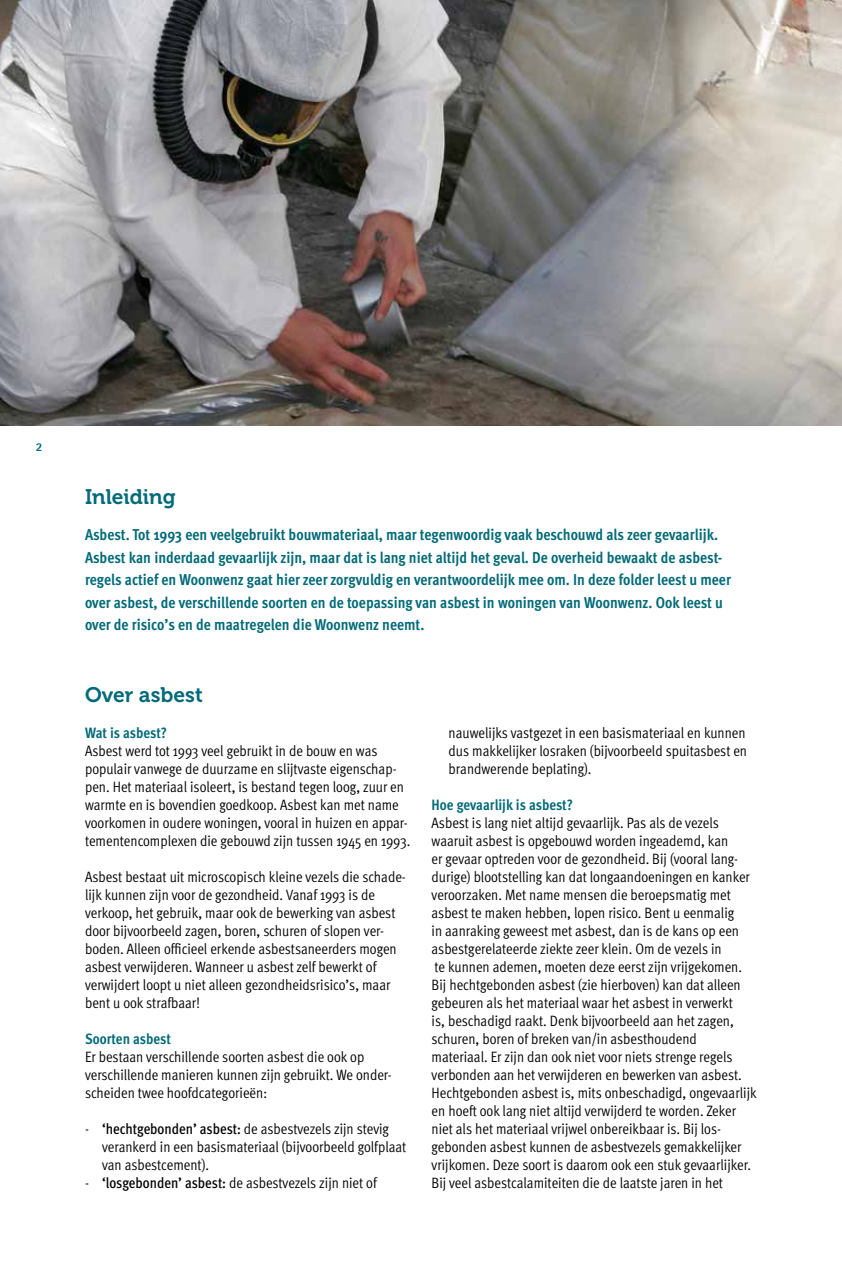
<style>
.page{position:relative;width:842px;height:1263px;background:#fff}
.page>*{position:absolute;margin:0;border:0;box-sizing:border-box;transform-origin:0 0}
.t1{font:21px "Museo 700";color:#006a78}
.t2{font:700 15.75px/22.5px "Meta Cond";color:#006a78}
.t3{font:15px/18px "Meta Cond Normal";color:#000}
.t4{font:700 15px "Meta Cond";color:#006a78}
.t5{font:800 12px "Rotis Sans Serif";color:#006a78}
.s1{font-family:"Meta Cond Medium LF"}
</style>
<div class="page">
<img style="left:0;top:0;width:842px;height:425px">
<p class="t5" style="left:36px;top:439px;width:8px">2</p>
<h1 class="t1" style="left:85px;top:485px;width:92px">Inleiding</h1>
<p class="t2" style="left:85px;top:523px;width:647px">Asbest. Tot 1993 een veelgebruikt bouwmateriaal, maar tegenwoordig vaak beschouwd als zeer gevaarlijk.<br>Asbest kan inderdaad gevaarlijk zijn, maar dat is lang niet altijd het geval. De overheid bewaakt de asbest&shy;regels actief en Woonwenz gaat hier zeer zorgvuldig en verantwoordelijk mee om. In deze folder leest u meer over asbest, de verschillende soorten en de toepassing van asbest in woningen van Woonwenz. Ook leest u over de risico’s en de maatregelen die Woonwenz neemt.</p>
<h1 class="t1" style="left:85px;top:683px;width:119px">Over asbest</h1>
<p class="t4" style="left:85px;top:724px;width:84px">Wat is asbest?</p>
<p class="t3" style="left:85px;top:742px;width:327px">Asbest werd tot 1993 veel gebruikt in de bouw en was populair vanwege de duurzame en slijtvaste eigenschap&shy;pen. Het materiaal isoleert, is bestand tegen loog, zuur en warmte en is bovendien goedkoop. Asbest kan met name voorkomen in oudere woningen, vooral in huizen en appar&shy;tementencomplexen die gebouwd zijn tussen 1945 en 1993.</p>
<p class="t3" style="left:85px;top:868px;width:322px">Asbest bestaat uit microscopisch kleine vezels die schade&shy;lijk kunnen zijn voor de gezondheid. Vanaf 1993 is de verkoop, het gebruik, maar ook de bewerking van asbest door bijvoorbeeld zagen, boren, schuren of slopen ver&shy;boden. Alleen officieel erkende asbestsaneerders mogen asbest verwijderen. Wanneer u asbest zelf bewerkt of verwijdert loopt u niet alleen gezondheidsrisico’s, maar bent u ook strafbaar!</p>
<p class="t4" style="left:85px;top:1030px;width:87px">Soorten asbest</p>
<p class="t3" style="left:85px;top:1048px;width:308px">Er bestaan verschillende soorten asbest die ook op verschillende manieren kunnen zijn gebruikt. We onder&shy;scheiden twee hoofdcategorieën:</p>
<p class="t3" style="left:102px;top:1120px;width:306px;text-indent:-17px">- <span class="s1">‘hechtgebonden’ asbest:</span> de asbestvezels zijn stevig verankerd in een basismateriaal (bijvoorbeeld golfplaat van asbestcement).</p>
<p class="t3" style="left:85px;top:1174px;width:293px">- <span class="s1">‘losgebonden’ asbest:</span> de asbestvezels zijn niet of</p>
<p class="t3" style="left:449px;top:724px;width:300px;text-align:justify">nauwelijks vastgezet in een basismateriaal en kunnen dus makkelijker losraken (bijvoorbeeld spuitasbest en brandwerende beplating).</p>
<p class="t4" style="left:432px;top:796px;width:143px">Hoe gevaarlijk is asbest?</p>
<p class="t3" style="left:432px;top:814px;width:327px">Asbest is lang niet altijd gevaarlijk. Pas als de vezels waaruit asbest is opgebouwd worden ingeademd, kan<br>er gevaar optreden voor de gezondheid. Bij (vooral lang&shy;durige) blootstelling kan dat longaandoeningen en kanker veroorzaken. Met name mensen die beroepsmatig met asbest te maken hebben, lopen risico. Bent u eenmalig<br>in aanraking geweest met asbest, dan is de kans op een asbestgerelateerde ziekte zeer klein. Om de vezels in<br>te kunnen ademen, moeten deze eerst zijn vrijgekomen.<br>Bij hechtgebonden asbest (zie hierboven) kan dat alleen gebeuren als het materiaal waar het asbest in verwerkt<br>is, beschadigd raakt. Denk bijvoorbeeld aan het zagen, schuren, boren of breken van/in asbesthoudend materiaal. Er zijn dan ook niet voor niets strenge regels verbonden aan het verwijderen en bewerken van asbest.<br>Hechtgebonden asbest is, mits onbeschadigd, ongevaarlijk en hoeft ook lang niet altijd verwijderd te worden. Zeker niet als het materiaal vrijwel onbereikbaar is. Bij los&shy;gebonden asbest kunnen de asbestvezels gemakkelijker vrijkomen. Deze soort is daarom ook een stuk gevaarlijker.<br>Bij veel asbestcalamiteiten die de laatste jaren in het</p>
</div>
